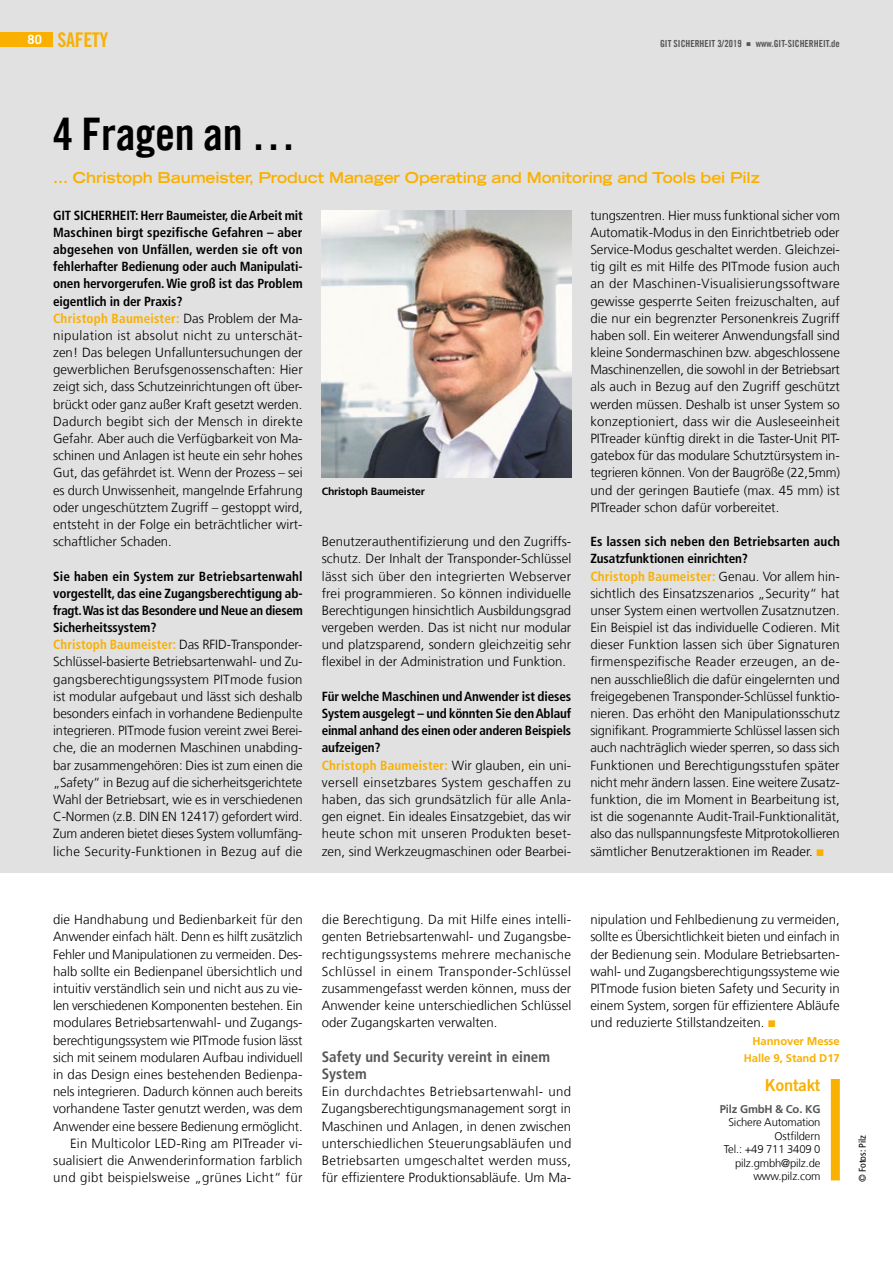
<style>
.page{position:relative;width:893px;height:1263px;background:#fff}
.page>*{position:absolute;margin:0;border:0;box-sizing:border-box;transform-origin:0 0}
.t1{font:45px "Trade Gothic LT Com Bd Cn 20";letter-spacing:-.005em;color:#000}
.t2{font:20.25px "Trade Gothic LT Std Bd Cn 20";letter-spacing:-.015em;color:#f9b000}
.t3{font:16.5px "Trade Gothic LT Std Bd 2";letter-spacing:-.005em;color:#f9b000}
.t4{font:700 expanded 15px "Trade Gothic LT Std";letter-spacing:-.005em;color:#f9b000}
.t5{font:700 condensed 15px/17.2px "Frutiger LT Com";color:#575756}
.t6{font:300 13.2px/17.2px "Frutiger LT Com";color:#000;text-align:justify}
.t7{font:300 11.25px/13.5px "Frutiger LT Com";letter-spacing:-.015em;color:#000;text-align:right}
.t8{font:700 11.25px/17.2px "Frutiger LT Com";letter-spacing:-.005em;color:#f9b000;text-align:right}
.t9{font:700 11.25px "Frutiger LT Com";letter-spacing:-.015em;color:#575756}
.t10{font:700 10.5px "Frutiger LT Com";letter-spacing:-.015em;color:#000}
.t11{font:9.75px "Trade Gothic LT Com Bd Cn 20";color:#575756}
.t12{font:condensed 9.75px "Frutiger LT Com";color:#000}
.s1{font-family:"Trade Gothic LT Com";font-weight:700;font-size:12.75px;color:#fff}
.s2{font-weight:700;font-stretch:condensed}
.s3{font-weight:700;font-stretch:condensed;color:#f9b000}
.s4{color:#f9b000}
</style>
<div class="page">
<div style="left:831px;top:1079px;width:9px;height:101px;background:#f9b000"></div>
<div style="left:0;top:0;width:893px;height:873px;background:#e2e1e2"></div>
<img style="left:322px;top:210px;width:249px;height:267px">
<hr style="left:892px;top:638px;width:1px;height:625px;background:#fff">
<div style="left:0;top:32px;width:53px;height:15px;background:#f9b000"></div>
<h2 class="t2" style="left:28px;top:27px;width:82px"><span class="s1">80</span> Safety</h2>
<p class="t11" style="left:660px;top:38px;width:181px">GIT SICHERHEIT 3/2019 ▪ www.GIT-SICHERHEIT.de</p>
<h1 class="t1" style="left:53px;top:106px;width:245px">4 Fragen an …</h1>
<p class="t4" style="left:53px;top:168px;width:708px">… Christoph Baumeister, Product Manager Operating and Monitoring and Tools bei Pilz</p>
<p class="t6" style="left:53px;top:206px;width:251px;text-align:left"><span class="s2">GIT SICHERHEIT: Herr Baumeister, die Arbeit mit Maschinen birgt spezifische Gefahren – aber abgesehen von Unfällen, werden sie oft von fehlerhafter Bedienung oder auch Manipulati&shy;onen hervorgerufen. Wie groß ist das Problem eigentlich in der Praxis?<br></span><span class="s3">Christoph Baumeister:</span> Das Problem der Ma&shy;nipulation ist absolut nicht zu unterschät&shy;zen! Das belegen Unfalluntersuchungen der gewerblichen Berufsgenossenschaften: Hier zeigt sich, dass Schutzeinrichtungen oft über&shy;brückt oder ganz außer Kraft gesetzt werden.<br>Dadurch begibt sich der Mensch in direkte Gefahr. Aber auch die Verfügbarkeit von Ma&shy;schinen und Anlagen ist heute ein sehr hohes Gut, das gefährdet ist. Wenn der Prozess – sei es durch Unwissenheit, mangelnde Erfahrung oder ungeschütztem Zugriff – gestoppt wird, entsteht in der Folge ein beträchtlicher wirt&shy;schaftlicher Schaden.</p>
<p class="t6" style="left:53px;top:567px;width:251px;text-align:left"><span class="s2">Sie haben ein System zur Betriebsartenwahl vorgestellt, das eine Zugangsberechtigung ab&shy;fragt. Was ist das Besondere und Neue an diesem Sicherheitssystem?<br></span><span class="s3">Christoph Baumeister:</span> Das RFID-Transponder-Schlüssel-basierte Betriebsartenwahl- und Zu&shy;gangsberechtigungssystem PITmode fusion ist modular aufgebaut und lässt sich deshalb besonders einfach in vorhandene Bedienpulte integrieren. PITmode fusion vereint zwei Berei&shy;che, die an modernen Maschinen unabding&shy;bar zusammengehören: Dies ist zum einen die „Safety“ in Bezug auf die sicherheitsgerichtete Wahl der Betriebsart, wie es in verschiedenen C-Normen (z.B. DIN EN 12417) gefordert wird.<br>Zum anderen bietet dieses System vollumfäng&shy;liche Security-Funktionen in Bezug auf die</p>
<p class="t6" style="left:590px;top:206px;width:251px">tungszentren. Hier muss funktional sicher vom Automatik-Modus in den Einrichtbetrieb oder Service-Modus geschaltet werden. Gleichzei&shy;tig gilt es mit Hilfe des PITmode fusion auch an der Maschinen-Visualisierungssoftware gewisse gesperrte Seiten freizuschalten, auf die nur ein begrenzter Personenkreis Zugriff haben soll. Ein weiterer Anwendungsfall sind kleine Sondermaschinen bzw. abgeschlossene Maschinenzellen, die sowohl in der Betriebsart als auch in Bezug auf den Zugriff geschützt werden müssen. Deshalb ist unser System so konzeptioniert, dass wir die Ausleseeinheit PITreader künftig direkt in die Taster-Unit PIT&shy;gatebox für das modulare Schutztürsystem in&shy;tegrieren können. Von der Baugröße (22,5mm) und der geringen Bautiefe (max. 45 mm) ist PITreader schon dafür vorbereitet.</p>
<p class="t6" style="left:590px;top:533px;width:251px;text-align:left"><span class="s2">Es lassen sich neben den Betriebsarten auch Zusatzfunktionen einrichten?<br></span><span class="s3">Christoph Baumeister:</span> Genau. Vor allem hin&shy;sichtlich des Einsatzszenarios „Security“ hat unser System einen wertvollen Zusatznutzen.<br>Ein Beispiel ist das individuelle Codieren. Mit dieser Funktion lassen sich über Signaturen firmenspezifische Reader erzeugen, an de&shy;nen ausschließlich die dafür eingelernten und freigegebenen Transponder-Schlüssel funktio&shy;nieren. Das erhöht den Manipulationsschutz signifikant. Programmierte Schlüssel lassen sich auch nachträglich wieder sperren, so dass sich Funktionen und Berechtigungsstufen später nicht mehr ändern lassen. Eine weitere Zusatz&shy;funktion, die im Moment in Bearbeitung ist, ist die sogenannte Audit-Trail-Funktionalität, also das nullspannungsfeste Mitprotokollieren sämtlicher Benutzeraktionen im Reader. <span class="s4">◾</span></p>
<p class="t10" style="left:322px;top:485px;width:105px">Christoph Baumeister</p>
<p class="t6" style="left:322px;top:533px;width:251px">Benutzerauthentifizierung und den Zugriffs&shy;schutz. Der Inhalt der Transponder-Schlüssel lässt sich über den integrierten Webserver frei programmieren. So können individuelle Berechtigungen hinsichtlich Ausbildungsgrad vergeben werden. Das ist nicht nur modular und platzsparend, sondern gleichzeitig sehr flexibel in der Administration und Funktion.</p>
<p class="t6" style="left:322px;top:688px;width:251px;text-align:left"><span class="s2">Für welche Maschinen und Anwender ist dieses System ausgelegt – und könnten Sie den Ablauf einmal anhand des einen oder anderen Beispiels aufzeigen?<br></span><span class="s3">Christoph Baumeister:</span> Wir glauben, ein uni&shy;versell einsetzbares System geschaffen zu haben, das sich grundsätzlich für alle Anla&shy;gen eignet. Ein ideales Einsatzgebiet, das wir heute schon mit unseren Produkten beset&shy;zen, sind Werkzeugmaschinen oder Bearbei-</p>
<p class="t6" style="left:53px;top:911px;width:251px;text-align:right">die Handhabung und Bedienbarkeit für den Anwender einfach hält. Denn es hilft zusätzlich Fehler und Manipulationen zu vermeiden. Des&shy;halb sollte ein Bedienpanel übersichtlich und intuitiv verständlich sein und nicht aus zu vie&shy;len verschiedenen Komponenten bestehen. Ein modulares Betriebsartenwahl- und Zugangs&shy;berechtigungssystem wie PITmode fusion lässt sich mit seinem modularen Aufbau individuell in das Design eines bestehenden Bedienpa&shy;nels integrieren. Dadurch können auch bereits vorhandene Taster genutzt werden, was dem Anwender eine bessere Bedienung ermöglicht.<br>Ein Multicolor LED-Ring am PITreader vi&shy;sualisiert die Anwenderinformation farblich und gibt beispielsweise „grünes Licht“ für</p>
<p class="t6" style="left:322px;top:911px;width:251px">die Berechtigung. Da mit Hilfe eines intelli&shy;genten Betriebsartenwahl- und Zugangsbe&shy;rechtigungssystems mehrere mechanische Schlüssel in einem Transponder-Schlüssel zusammengefasst werden können, muss der Anwender keine unterschiedlichen Schlüssel oder Zugangskarten verwalten.</p>
<p class="t5" style="left:322px;top:1048px;width:230px">Safety und Security vereint in einem<br>System</p>
<p class="t6" style="left:322px;top:1083px;width:251px">Ein durchdachtes Betriebsartenwahl- und Zugangsberechtigungsmanagement sorgt in Maschinen und Anlagen, in denen zwischen unterschiedlichen Steuerungsabläufen und Betriebsarten umgeschaltet werden muss, für effizientere Produktionsabläufe. Um Ma-</p>
<p class="t6" style="left:590px;top:911px;width:251px">nipulation und Fehlbedienung zu vermeiden, sollte es Übersichtlichkeit bieten und einfach in der Bedienung sein. Modulare Betriebsarten&shy;wahl- und Zugangsberechtigungssysteme wie PITmode fusion bieten Safety und Security in einem System, sorgen für effizientere Abläufe und reduzierte Stillstandzeiten. <span class="s4">◾</span></p>
<p class="t8" style="left:744px;top:1032px;width:97px">Hannover Messe<br>Halle 9, Stand D17</p>
<p class="t3" style="left:765px;top:1075px;width:57px">Kontakt</p>
<p class="t9" style="left:720px;top:1102px;width:102px">Pilz GmbH &amp; Co. KG</p>
<p class="t7" style="left:724px;top:1116px;width:98px">Sichere Automation<br>Ostfildern<br>Tel.: +49 711 3409 0 pilz.gmbh@pilz.de www.pilz.com</p>
<p class="t12" style="left:857px;top:1182px;width:49px;rotate:-90deg">© Fotos: Pilz</p>
</div>
